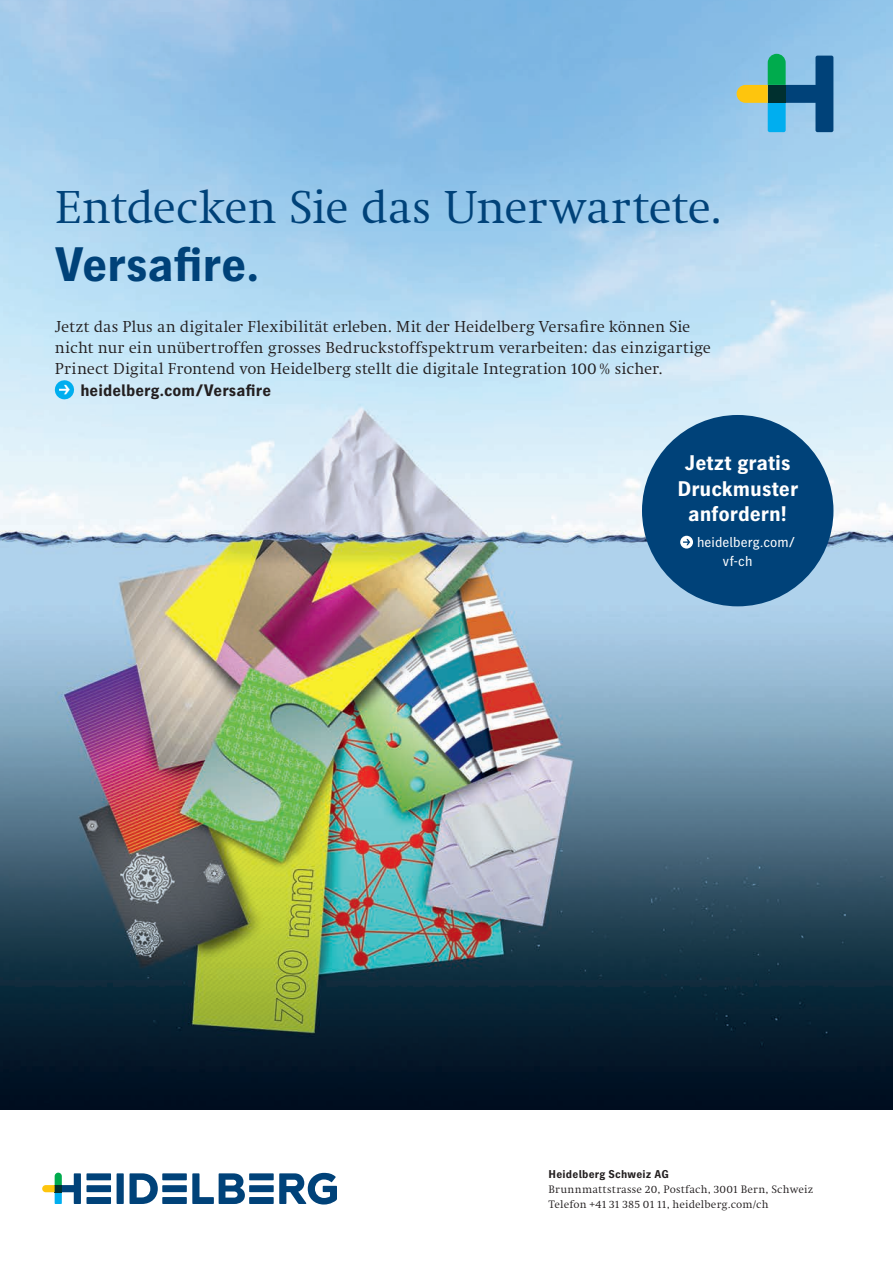
<style>
.page{position:relative;width:893px;height:1265px;background:#fff}
.page>*{position:absolute;margin:0;border:0;box-sizing:border-box;transform-origin:0 0}
.t1{font:48px "Heidelberg Antiqua ML";letter-spacing:-.015em;color:#004279}
.t2{font:700 48px "Heidelberg Gothic Ml";letter-spacing:-.005em;color:#004279}
.t3{font:700 21px/25.5px "Heidelberg Gothic Ml";letter-spacing:.005em;color:#fff;text-align:center}
.t4{font:16.5px/21.3px "Heidelberg Antiqua ML";letter-spacing:.005em;color:#231f20}
.t5{font:700 16.5px "Heidelberg Gothic Ml";letter-spacing:.005em;color:#231f20}
.t6{font:14.25px/19.2px "Heidelberg Gothic Ml";color:#fff}
.t7{font:11.25px/14.9px "Heidelberg Antiqua ML";letter-spacing:.02em;color:#231f20}
.t8{font:700 11.25px "Heidelberg Gothic Ml";letter-spacing:.02em;color:#231f20}
.s1{font-weight:400;font-size:24.3px;color:#fff}
</style>
<div class="page">
<img style="left:0;top:0;width:892px;height:1110px">
<svg style="left:736px;top:54px;width:97px;height:78px;background:#60a0b2"></svg>
<div style="left:767px;top:85px;width:18px;height:18px;background:#00302f"></div>
<svg style="left:129px;top:1173px;width:29px;height:31px"></svg>
<div style="left:116px;top:1173px;width:8px;height:31px;background:#004279"></div>
<div style="left:86px;top:1173px;width:25px;height:7px;background:#004279"></div>
<div style="left:86px;top:1185px;width:25px;height:7px;background:#004279"></div>
<div style="left:86px;top:1197px;width:25px;height:7px;background:#004279"></div>
<div style="left:162px;top:1173px;width:25px;height:7px;background:#004279"></div>
<div style="left:162px;top:1185px;width:25px;height:7px;background:#004279"></div>
<div style="left:162px;top:1197px;width:25px;height:7px;background:#004279"></div>
<svg style="left:192px;top:1173px;width:53px;height:31px"></svg>
<div style="left:249px;top:1173px;width:24px;height:7px;background:#004279"></div>
<div style="left:249px;top:1185px;width:24px;height:7px;background:#004279"></div>
<div style="left:249px;top:1197px;width:24px;height:7px;background:#004279"></div>
<svg style="left:279px;top:1173px;width:58px;height:31px"></svg>
<svg style="left:42px;top:1172px;width:39px;height:32px"></svg>
<svg style="left:59px;top:380px;width:689px;height:19px;background:#c8e7f7"></svg>
<div style="left:642px;top:415px;width:191px;height:191px;background:#004279;border-radius:50%"></div>
<div style="left:680px;top:536px;width:13px;height:12px;background:#fff;border-radius:50%"></div>
<svg style="left:683px;top:539px;width:7px;height:6px"></svg>
<svg style="left:889px;top:0;width:4px;height:3px"></svg>
<h1 class="t1" style="left:55px;top:181px;width:669px">Entdecken Sie das Unerwartete.</h1>
<h1 class="t2" style="left:55px;top:247px;width:206px">Versafire.</h1>
<p class="t4" style="left:55px;top:316px;width:657px">Jetzt das Plus an digitaler Flexibilität erleben. Mit der Heidelberg Versafire können Sie nicht nur ein unübertroffen grosses Bedruckstoffspektrum verarbeiten: das einzigartige<br>Prinect Digital Frontend von Heidelberg stellt die digitale Integration 100 % sicher.</p>
<p class="t5" style="left:62px;top:384px;width:210px"><span class="s1">›</span> heidelberg.com/Versafire</p>
<p class="t3" style="left:677px;top:452px;width:122px">Jetzt gratis<br>Druckmuster anfordern!</p>
<p class="t6" style="left:722px;top:532px;width:74px;text-indent:-26px">heidelberg.com/ vf-ch</p>
<p class="t8" style="left:548px;top:1170px;width:122px">Heidelberg Schweiz AG</p>
<p class="t7" style="left:548px;top:1182px;width:266px">Brunnmattstrasse 20, Postfach, 3001 Bern, Schweiz<br>Telefon +41 31 385 01 11, heidelberg.com/ch</p>
</div>
